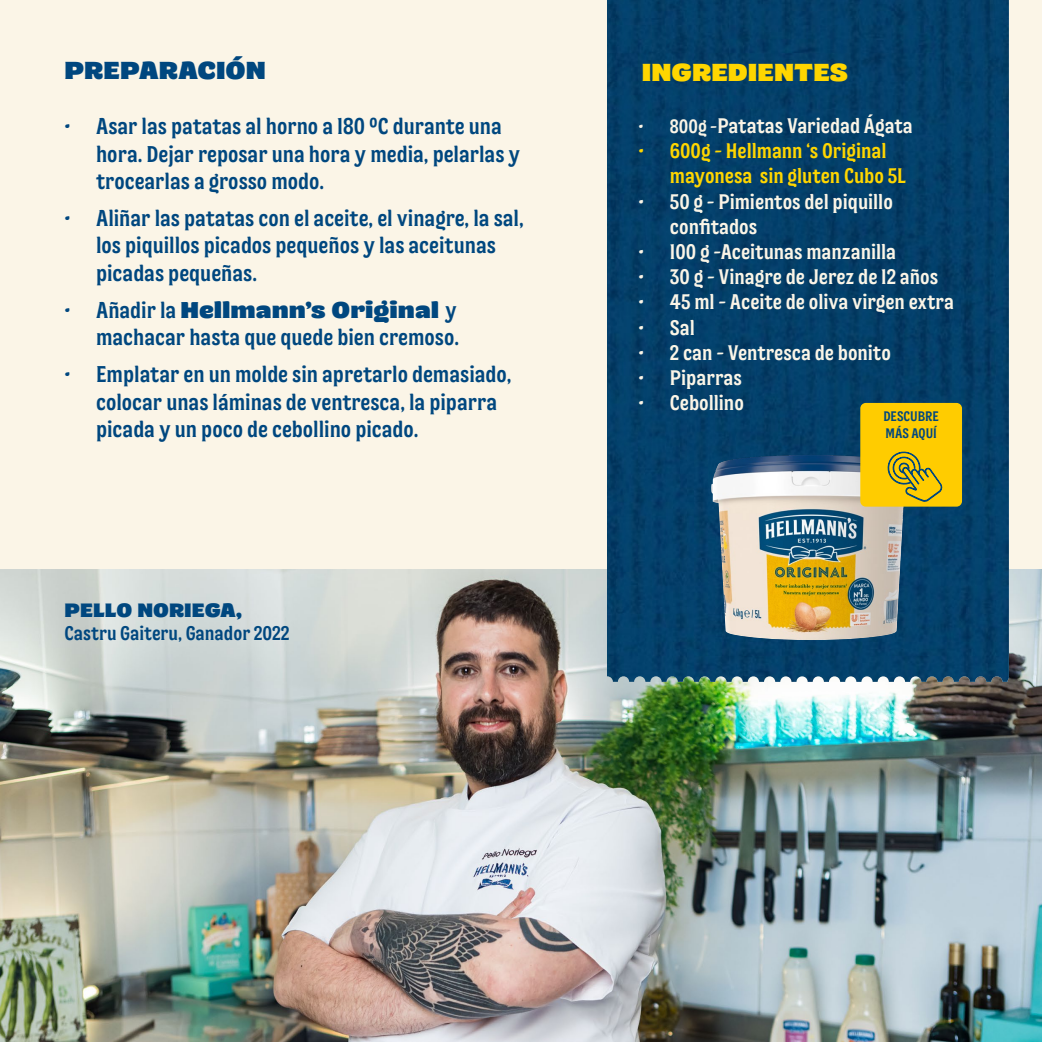
<style>
.page{position:relative;width:1042px;height:1042px;background:#fbf5e7}
.page>*{position:absolute;margin:0;border:0;box-sizing:border-box;transform-origin:0 0}
.t1{font:expanded 24.5px "Dollop Serif";color:#ffd600}
.t2{font:expanded 24.5px "Dollop Serif";color:#00477f}
.t3{font:condensed 22.75px/27.3px "Dollop Serif";color:#00477f}
.t4{font:condensed 21px/25.2px "Dollop Serif";color:#fbf5e7}
.t5{font:condensed 21px/25.2px "Dollop Serif";color:#ffd600}
.t6{font:condensed 19.6px "Dollop Serif";color:#00477f}
.t7{font:expanded 19.25px "Dollop Serif";color:#00477f}
.t8{font:condensed 13.83px/16.4px "Dollop Serif";color:#00477f}
.s1{font-stretch:expanded}
.s2{font-size:19.25px}
</style>
<div class="page">
<img style="left:0;top:569px;width:1042px;height:473px">
<img style="left:607px;top:0;width:402px;height:682px">
<img style="left:711px;top:455px;width:200px;height:185px">
<div style="left:860px;top:403px;width:102px;height:104px;background:#fc0;border-radius:5px"></div>
<svg style="left:887px;top:451px;width:56px;height:51px"></svg>
<p class="t2" style="left:65px;top:55px;width:203px">PREPARACIÓN</p>
<p class="t1" style="left:642px;top:57px;width:207px">INGREDIENTES</p>
<p class="t3" style="left:96px;top:113px;width:426px;text-indent:-32px">• Asar las patatas al horno a 180 ºC durante una hora. Dejar reposar una hora y media, pelarlas y trocearlas a grosso modo.</p>
<p class="t3" style="left:96px;top:205px;width:429px;text-indent:-32px">• Aliñar las patatas con el aceite, el vinagre, la sal, los piquillos picados pequeños y las aceitunas picadas pequeñas.</p>
<p class="t3" style="left:65px;top:296px;width:396px;text-align:right">• Añadir la <span class="s1">Hellmann’s Original</span> y machacar hasta que quede bien cremoso.</p>
<p class="t3" style="left:96px;top:361px;width:417px;text-indent:-32px">• Emplatar en un molde sin apretarlo demasiado, colocar unas láminas de ventresca, la piparra picada y un poco de cebollino picado.</p>
<p class="t7" style="left:65px;top:598px;width:179px">PELLO NORIEGA,</p>
<p class="t6" style="left:65px;top:621px;width:227px">Castru Gaiteru, Ganador 2022</p>
<p class="t4" style="left:638px;top:113px;width:276px"><span class="s2">• 800g -</span>Patatas Variedad Ágata</p>
<p class="t5" style="left:670px;top:138px;width:238px;text-indent:-32px">• 600g - Hellmann ‘s Original mayonesa sin gluten Cubo 5L</p>
<p class="t4" style="left:670px;top:189px;width:224px;text-indent:-32px">• 50 g - Pimientos del piquillo confitados</p>
<p class="t4" style="left:638px;top:239px;width:259px">• 100 g -Aceitunas manzanilla</p>
<p class="t4" style="left:638px;top:264px;width:301px">• 30 g - Vinagre de Jerez de 12 años</p>
<p class="t4" style="left:638px;top:289px;width:317px">• 45 ml - Aceite de oliva virgen extra</p>
<p class="t4" style="left:638px;top:315px;width:58px">• Sal</p>
<p class="t4" style="left:638px;top:340px;width:254px">• 2 can - Ventresca de bonito</p>
<p class="t4" style="left:638px;top:365px;width:105px">• Piparras</p>
<p class="t4" style="left:638px;top:390px;width:107px">• Cebollino</p>
<p class="t8" style="left:883px;top:408px;width:57px">DESCUBRE<br>MÁS AQUÍ</p>
</div>
